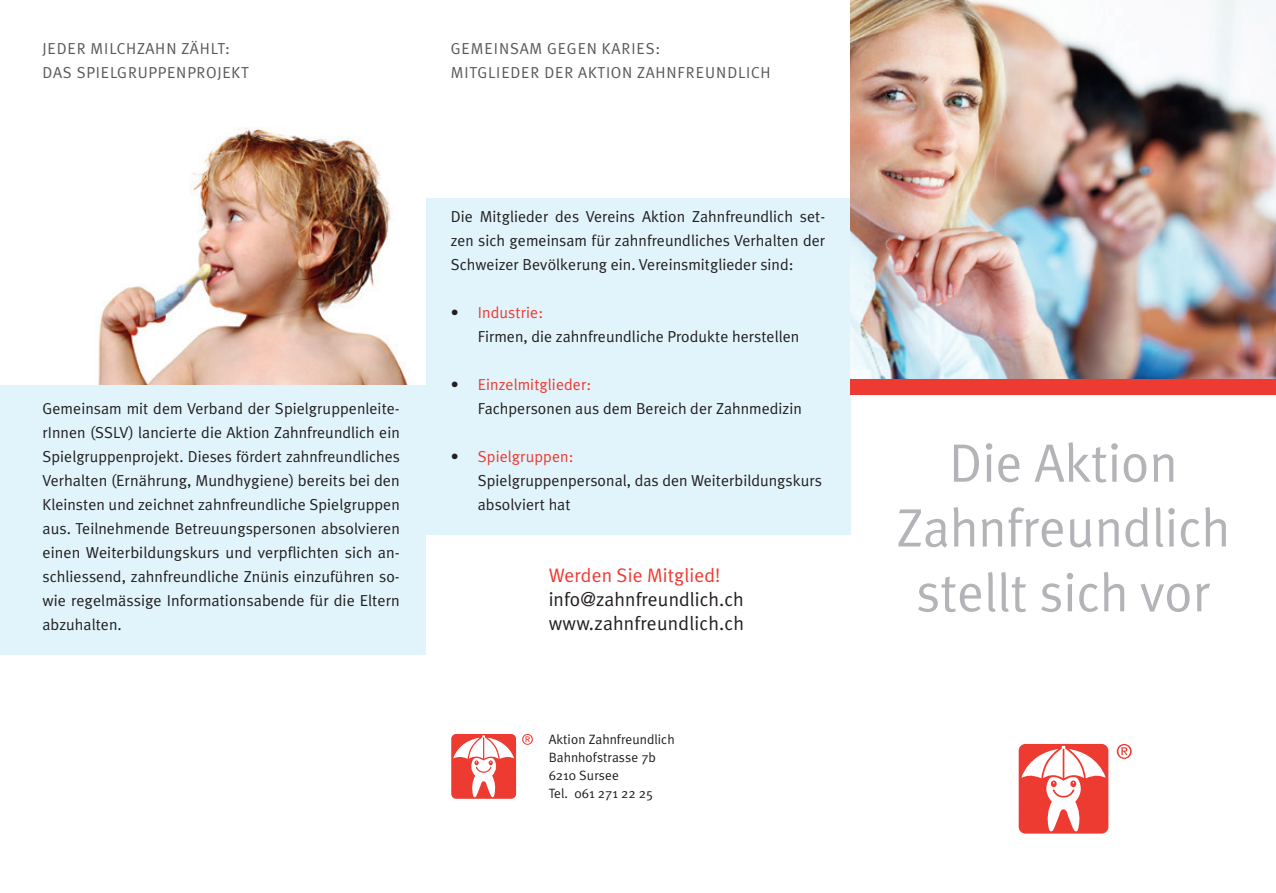
<style>
.page{position:relative;width:1276px;height:893px;background:#fff}
.page>*{position:absolute;margin:0;border:0;box-sizing:border-box;transform-origin:0 0}
.t1{font:54px "Meta Plus Normal";color:#b4b3b7}
.Tipp{font:19.5px "Meta Plus Normal";letter-spacing:.005em;color:#231f20}
.Tipp-2{font:19.5px "Meta Plus Normal";letter-spacing:.005em;color:#ee3b32}
.LT{font:15.9px/24px "Meta Plus Normal";letter-spacing:.005em;color:#231f20}
.Titel3{font:15.9px "Meta Plus Normal";letter-spacing:.05em;color:#57585a}
.Tipp-3{font:13.5px "Meta Plus Normal";letter-spacing:.005em;color:#231f20}
.s1{color:#ee3b32}
</style>
<div class="page">
<div style="left:425px;top:198px;width:425px;height:336px;background:#e1f4fc"></div>
<div style="left:0;top:198px;width:425px;height:456px;background:#e1f4fc"></div>
<img style="left:850px;top:0;width:426px;height:379px">
<div style="left:850px;top:379px;width:426px;height:15px;background:#ee3b32"></div>
<div style="left:1018px;top:744px;width:90px;height:90px;background:#ee3b32;border-radius:7px"></div>
<svg style="left:1021px;top:746px;width:84px;height:86px"></svg>
<svg style="left:1116px;top:744px;width:15px;height:15px"></svg>
<div style="left:451px;top:734px;width:65px;height:65px;background:#ee3b32;border-radius:5px"></div>
<svg style="left:453px;top:735px;width:61px;height:63px"></svg>
<svg style="left:522px;top:734px;width:11px;height:11px"></svg>
<img style="left:26px;top:127px;width:399px;height:258px">
<div style="left:0;top:12px;width:26px;height:373px;background:#fff"></div>
<p class="Titel3" style="left:43px;top:39px;width:189px">JEDER MILCHZAHN ZÄHLT:</p>
<p class="Titel3" style="left:43px;top:63px;width:208px">DAS SPIELGRUPPENPROJEKT</p>
<p class="LT" style="left:43px;top:396px;width:359px;text-align:justify">Gemeinsam mit dem Verband der Spielgruppenleite&shy;rInnen (SSLV) lancierte die Aktion Zahnfreundlich ein Spielgruppenprojekt. Dieses fördert zahnfreundliches Verhalten (Ernährung, Mundhygiene) bereits bei den Kleinsten und zeichnet zahnfreundliche Spielgruppen aus. Teilnehmende Betreuungspersonen absolvieren einen Weiterbildungskurs und verpflichten sich an&shy;schliessend, zahnfreundliche Znünis einzuführen so&shy;wie regelmässige Informationsabende für die Eltern abzuhalten.</p>
<p class="Titel3" style="left:451px;top:39px;width:211px">GEMEINSAM GEGEN KARIES:</p>
<p class="Titel3" style="left:451px;top:63px;width:321px">MITGLIEDER DER AKTION ZAHNFREUNDLICH</p>
<p class="LT" style="left:451px;top:204px;width:376px;text-align:justify">Die Mitglieder des Vereins Aktion Zahnfreundlich set&shy;zen sich gemeinsam für zahnfreundliches Verhalten der Schweizer Bevölkerung ein. Vereinsmitglieder sind:</p>
<p class="LT" style="left:478px;top:300px;width:323px;text-indent:-27px">• <span class="s1">Industrie:<br></span>Firmen, die zahnfreundliche Produkte herstellen</p>
<p class="LT" style="left:478px;top:372px;width:326px;text-indent:-27px">• <span class="s1">Einzelmitglieder:<br></span>Fachpersonen aus dem Bereich der Zahnmedizin</p>
<p class="LT" style="left:478px;top:444px;width:346px;text-indent:-27px">• <span class="s1">Spielgruppen:<br></span>Spielgruppenpersonal, das den Weiterbildungskurs absolviert hat</p>
<p class="Tipp-2" style="left:549px;top:564px;width:173px">Werden Sie Mitglied!</p>
<p class="Tipp" style="left:549px;top:588px;width:196px">info@zahnfreundlich.ch</p>
<p class="Tipp" style="left:549px;top:612px;width:197px">www.zahnfreundlich.ch</p>
<p class="Tipp-3" style="left:549px;top:732px;width:127px">Aktion Zahnfreundlich</p>
<p class="Tipp-3" style="left:549px;top:750px;width:109px">Bahnhofstrasse 7b</p>
<p class="Tipp-3" style="left:549px;top:768px;width:72px">6210 Sursee</p>
<p class="Tipp-3" style="left:549px;top:786px;width:106px">Tel. 061 271 22 25</p>
<p class="t1" style="left:949px;top:432px;width:230px">Die Aktion</p>
<p class="t1" style="left:896px;top:497px;width:335px">Zahnfreundlich</p>
<p class="t1" style="left:916px;top:561px;width:296px">stellt sich vor</p>
</div>
